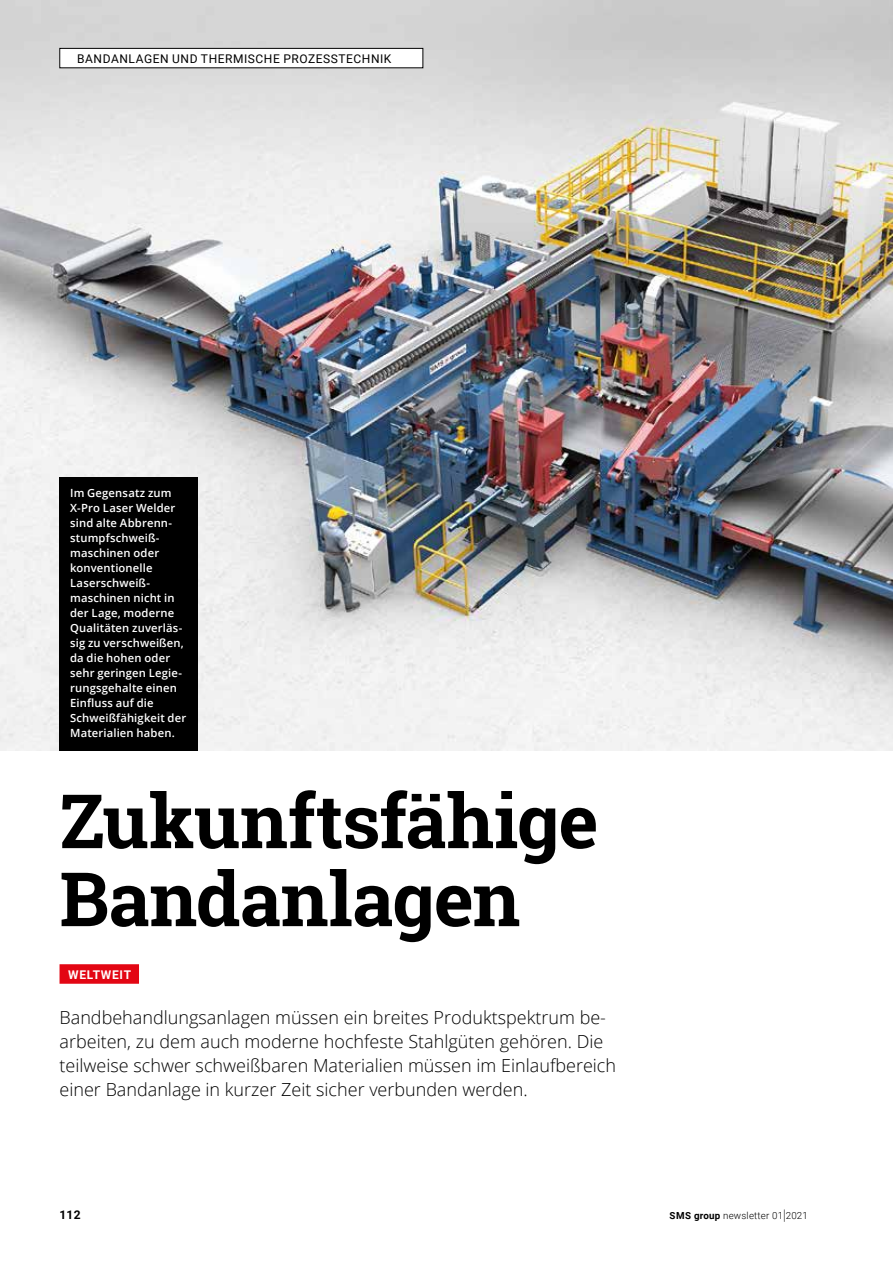
<style>
.page{position:relative;width:893px;height:1263px;background:#fff}
.page>*{position:absolute;margin:0;border:0;box-sizing:border-box;transform-origin:0 0}
.t1{font:700 75px/78px "Roboto Slab";letter-spacing:-.01em;color:#000}
.t2{font:300 18px/24px "Open Sans";color:#000}
.t3{font:12px "Roboto";letter-spacing:.045em;color:#000}
.t4{font:700 12px "Roboto";letter-spacing:.055em;color:#fff}
.t5{font:700 12px "Roboto";color:#000}
.t6{font:600 11.25px/15px "Open Sans";letter-spacing:.015em;color:#fff}
.t7{font:300 9.75px "Roboto";letter-spacing:.02em;color:#000}
.s1{font-weight:700}
.s2{font-size:14.7px}
</style>
<div class="page">
<img style="left:0;top:0;width:893px;height:751px">
<div style="left:60px;top:964px;width:79px;height:20px;background:#e30613"></div>
<div style="left:60px;top:478px;width:138px;height:273px;background:#000"></div>
<div style="left:60px;top:48px;width:363px;height:20px;background:#fff"></div>
<div style="left:60px;top:48px;width:363px;height:20px;border:1px solid #000"></div>
<p class="t3" style="left:77px;top:50px;width:316px">BANDANLAGEN UND THERMISCHE PROZESSTECHNIK</p>
<p class="t6" style="left:70px;top:485px;width:118px">Im Gegensatz zum<br>X-Pro Laser Welder sind alte Abbrenn&shy;stumpfschweiß&shy;maschinen oder konventionelle<br>Laserschweiß&shy;maschinen nicht in der Lage, moderne<br>Qualitäten zuverläs&shy;sig zu verschweißen, da die hohen oder sehr geringen Legie&shy;rungsgehalte einen<br>Einfluss auf die<br>Schweißfähigkeit der<br>Materialien haben.</p>
<h1 class="t1" style="left:60px;top:781px;width:540px">Zukunftsfähige<br>Bandanlagen</h1>
<p class="t4" style="left:68px;top:966px;width:64px">WELTWEIT</p>
<p class="t2" style="left:60px;top:1005px;width:558px">Bandbehandlungsanlagen müssen ein breites Produktspektrum be&shy;arbeiten, zu dem auch moderne hochfeste Stahlgüten gehören. Die teilweise schwer schweißbaren Materialien müssen im Einlaufbereich einer Bandanlage in kurzer Zeit sicher verbunden werden.</p>
<p class="t5" style="left:60px;top:1206px;width:23px">112</p>
<p class="t7" style="left:670px;top:1208px;width:140px"><span class="s1">SMS group</span> newsletter 01<span class="s2">|</span>2021</p>
</div>
